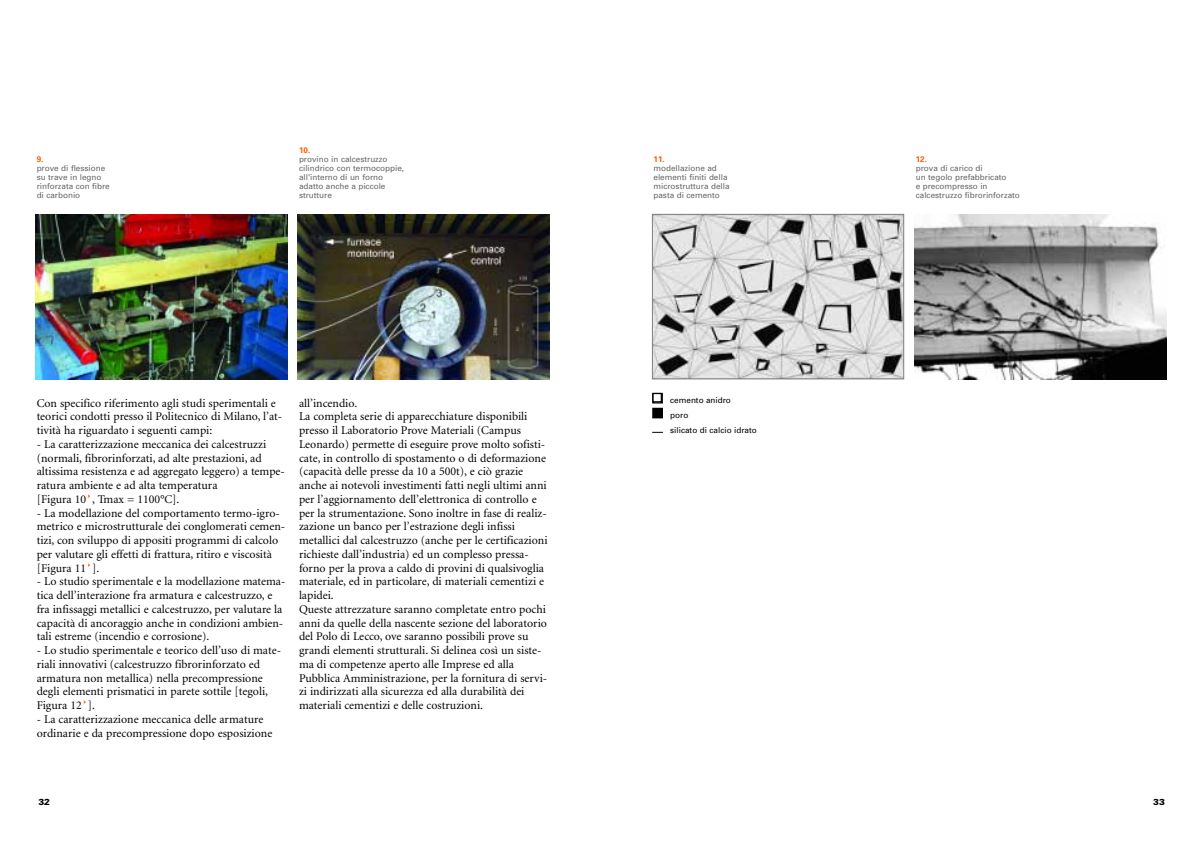
<style>
.page{position:relative;width:1198px;height:850px;background:#fff}
.page>*{position:absolute;margin:0;border:0;box-sizing:border-box;transform-origin:0 0}
.t1{font:11.88px/13.8px "Minion";color:#000}
.t2{font:900 8.75px "Univers";color:#000}
.t3{font:8.12px/8.9px "Univers";color:#666}
.t4{font:8.12px/15px "Univers";color:#000}
.t5{font:700 8.12px "Univers";color:#ff5803}
</style>
<div class="page">
<img style="left:298px;top:214px;width:251px;height:165px">
<img style="left:35px;top:214px;width:252px;height:165px">
<img style="left:654px;top:216px;width:248px;height:161px">
<div style="left:652px;top:214px;width:252px;height:165px;border:1px solid #808080"></div>
<img style="left:914px;top:214px;width:252px;height:165px">
<div style="left:652px;top:393px;width:11px;height:11px;border:1px solid #000"></div>
<div style="left:653px;top:408px;width:9px;height:10px;background:#000"></div>
<div style="left:652px;top:408px;width:11px;height:10px;border:1px solid #000"></div>
<div style="left:652px;top:393px;width:10px;height:9px;border:1px solid #000"></div>
<p class="t5" style="left:37px;top:156px;width:8px">9.</p>
<p class="t3" style="left:37px;top:164px;width:75px">prove di flessione su trave in legno rinforzata con fibre di carbonio</p>
<p class="t5" style="left:299px;top:147px;width:13px">10.</p>
<p class="t3" style="left:299px;top:155px;width:107px">provino in calcestruzzo cilindrico con termocoppie, all'interno di un forno adatto anche a piccole strutture</p>
<p class="t5" style="left:653px;top:156px;width:13px">11.</p>
<p class="t3" style="left:653px;top:164px;width:78px">modellazione ad elementi finiti della microstruttura della pasta di cemento</p>
<p class="t1" style="left:37px;top:397px;width:247px">Con specifico riferimento agli studi sperimentali e teorici condotti presso il Politecnico di Milano, l’at&shy;tività ha riguardato i seguenti campi:</p>
<p class="t1" style="left:37px;top:438px;width:250px">- La caratterizzazione meccanica dei calcestruzzi (normali, fibrorinforzati, ad alte prestazioni, ad altissima resistenza e ad aggregato leggero) a tempe&shy;ratura ambiente e ad alta temperatura<br>[Figura 10 , Tmax = 1100°C].</p>
<p class="t1" style="left:37px;top:507px;width:250px">- La modellazione del comportamento termo-igro&shy;metrico e microstrutturale dei conglomerati cemen&shy;tizi, con sviluppo di appositi programmi di calcolo per valutare gli effetti di frattura, ritiro e viscosità [Figura 11 ].</p>
<p class="t1" style="left:37px;top:576px;width:250px">- Lo studio sperimentale e la modellazione matema&shy;tica dell’interazione fra armatura e calcestruzzo, e fra infissaggi metallici e calcestruzzo, per valutare la capacità di ancoraggio anche in condizioni ambien&shy;tali estreme (incendio e corrosione).</p>
<p class="t1" style="left:37px;top:645px;width:246px">- Lo studio sperimentale e teorico dell’uso di mate&shy;riali innovativi (calcestruzzo fibrorinforzato ed armatura non metallica) nella precompressione degli elementi prismatici in parete sottile [tegoli, Figura 12 ].</p>
<p class="t1" style="left:37px;top:713px;width:237px">- La caratterizzazione meccanica delle armature ordinarie e da precompressione dopo esposizione</p>
<p class="t1" style="left:299px;top:397px;width:250px">all’incendio.<br>La completa serie di apparecchiature disponibili presso il Laboratorio Prove Materiali (Campus Leonardo) permette di eseguire prove molto sofisti&shy;cate, in controllo di spostamento o di deformazione (capacità delle presse da 10 a 500t), e ciò grazie anche ai notevoli investimenti fatti negli ultimi anni per l’aggiornamento dell’elettronica di controllo e per la strumentazione. Sono inoltre in fase di realiz&shy;zazione un banco per l’estrazione degli infissi metallici dal calcestruzzo (anche per le certificazioni richieste dall’industria) ed un complesso pressa&shy;forno per la prova a caldo di provini di qualsivoglia materiale, ed in particolare, di materiali cementizi e lapidei.<br>Queste attrezzature saranno completate entro pochi anni da quelle della nascente sezione del laboratorio del Polo di Lecco, ove saranno possibili prove su grandi elementi strutturali. Si delinea così un siste&shy;ma di competenze aperto alle Imprese ed alla Pubblica Amministrazione, per la fornitura di servi&shy;zi indirizzati alla sicurezza ed alla durabilità dei materiali cementizi e delle costruzioni.</p>
<p class="t2" style="left:38px;top:799px;width:13px">32</p>
<p class="t4" style="left:670px;top:394px;width:88px">cemento anidro<br>poro<br>silicato di calcio idrato</p>
<p class="t5" style="left:915px;top:156px;width:13px">12.</p>
<p class="t3" style="left:915px;top:164px;width:106px">prova di carico di<br>un tegolo prefabbricato<br>e precompresso in calcestruzzo fibrorinforzato</p>
<p class="t2" style="left:1153px;top:799px;width:13px">33</p>
</div>
